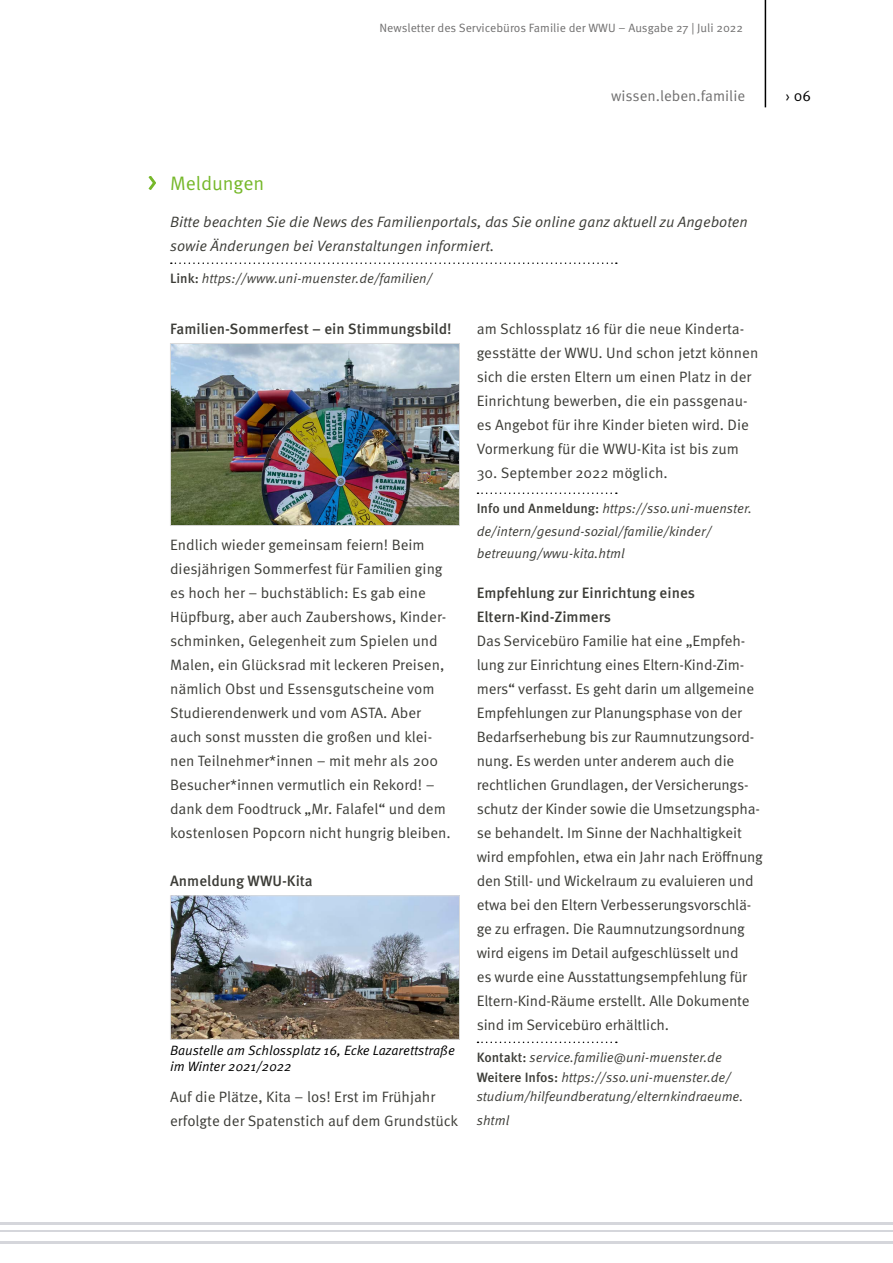
<style>
.page{position:relative;width:893px;height:1263px;background:#fff}
.page>*{position:absolute;margin:0;border:0;box-sizing:border-box;transform-origin:0 0}
.t1{font:27px "Meta OT";color:#76b82a}
.t2{font:19.5px "Meta OT";letter-spacing:-.005em;color:#76b82a}
.t3{font:15px/24px "Meta OT";letter-spacing:-.01em;color:#3c3c37}
.t4{font:italic 15px/24px "Meta OT";color:#3c3c37}
.t5{font:500 15px/24px "Meta OT";color:#3c3c37}
.t6{font:15px "Meta OT";color:#706f6f}
.t7{font:15px "Meta OT";color:#000}
.t8{font:italic 13.5px/22.5px "Meta OT";color:#3c3c37}
.t9{font:italic 13.5px/16.2px "Meta OT";letter-spacing:-.005em;color:#000}
.t10{font:12px "Meta OT";color:#706f6f}
.s1{font-weight:500;font-style:normal}
</style>
<div class="page">
<hr style="left:765px;top:0;width:1px;height:107px;background:#000">
<hr style="left:0;top:1230px;width:893px;height:1px;background:#d5d6db">
<hr style="left:0;top:1241px;width:893px;height:3px;background:#d5d6db">
<hr style="left:0;top:1222px;width:893px;height:3px;background:#d5d6db">
<svg style="left:171px;top:262px;width:446px;height:2px"></svg>
<svg style="left:477px;top:492px;width:140px;height:2px"></svg>
<svg style="left:477px;top:1041px;width:140px;height:2px"></svg>
<img style="left:172px;top:897px;width:286px;height:141px">
<div style="left:170px;top:895px;width:290px;height:145px;border:1px solid #dadada"></div>
<img style="left:172px;top:345px;width:286px;height:179px">
<div style="left:170px;top:343px;width:290px;height:183px;border:1px solid #dadada"></div>
<p class="t10" style="left:380px;top:21px;width:365px">Newsletter des Servicebüros Familie der WWU – Ausgabe 27 | Juli 2022</p>
<p class="t6" style="left:611px;top:86px;width:135px">wissen.leben.familie</p>
<p class="t7" style="left:786px;top:86px;width:27px">› 06</p>
<h1 class="t1" style="left:148px;top:165px;width:10px">&gt;</h1>
<h2 class="t2" style="left:170px;top:171px;width:96px">Meldungen</h2>
<p class="t4" style="left:170px;top:210px;width:579px">Bitte beachten Sie die News des Familienportals, das Sie online ganz aktuell zu Angeboten sowie Änderungen bei Veranstaltungen informiert.</p>
<p class="t8" style="left:170px;top:267px;width:264px"><span class="s1">Link:</span> https://www.uni-muenster.de/familien/</p>
<p class="t5" style="left:170px;top:317px;width:283px">Familien-Sommerfest – ein Stimmungsbild!</p>
<p class="t3" style="left:477px;top:317px;width:283px">am Schlossplatz 16 für die neue Kinderta&shy;gesstätte der WWU. Und schon jetzt können sich die ersten Eltern um einen Platz in der Einrichtung bewerben, die ein passgenau&shy;es Angebot für ihre Kinder bieten wird. Die Vormerkung für die WWU-Kita ist bis zum</p>
<p class="t3" style="left:477px;top:461px;width:193px">30. September 2022 möglich.</p>
<p class="t8" style="left:477px;top:497px;width:277px"><span class="s1">Info und Anmeldung:</span> https://sso.uni-muenster. de/intern/gesund-sozial/familie/kinder/ betreuung/wwu-kita.html</p>
<p class="t5" style="left:477px;top:581px;width:220px">Empfehlung zur Einrichtung eines<br>Eltern-Kind-Zimmers</p>
<p class="t3" style="left:477px;top:629px;width:288px">Das Servicebüro Familie hat eine „Empfeh&shy;lung zur Einrichtung eines Eltern-Kind-Zim&shy;mers“ verfasst. Es geht darin um allgemeine Empfehlungen zur Planungsphase von der Bedarfserhebung bis zur Raumnutzungsord&shy;nung. Es werden unter anderem auch die rechtlichen Grundlagen, der Versicherungs&shy;schutz der Kinder sowie die Umsetzungspha&shy;se behandelt. Im Sinne der Nachhaltigkeit wird empfohlen, etwa ein Jahr nach Eröffnung den Still- und Wickelraum zu evaluieren und etwa bei den Eltern Verbesserungsvorschlä&shy;ge zu erfragen. Die Raumnutzungsordnung wird eigens im Detail aufgeschlüsselt und<br>es wurde eine Ausstattungsempfehlung für Eltern-Kind-Räume erstellt. Alle Dokumente sind im Servicebüro erhältlich.</p>
<p class="t8" style="left:477px;top:1048px;width:268px;line-height:19.5px"><span class="s1">Kontakt:</span> service.familie@uni-muenster.de<br><span class="s1">Weitere Infos:</span> https://sso.uni-muenster.de/ studium/hilfeundberatung/elternkindraeume.</p>
<p class="t8" style="left:477px;top:1109px;width:34px">shtml</p>
<p class="t3" style="left:170px;top:533px;width:282px">Endlich wieder gemeinsam feiern! Beim diesjährigen Sommerfest für Familien ging es hoch her – buchstäblich: Es gab eine Hüpfburg, aber auch Zaubershows, Kinder&shy;schminken, Gelegenheit zum Spielen und Malen, ein Glücksrad mit leckeren Preisen, nämlich Obst und Essensgutscheine vom Studierendenwerk und vom ASTA. Aber auch sonst mussten die großen und klei&shy;nen Teilnehmer*innen – mit mehr als 200<br>Besucher*innen vermutlich ein Rekord! – dank dem Foodtruck „Mr. Falafel“ und dem kostenlosen Popcorn nicht hungrig bleiben.</p>
<p class="t5" style="left:170px;top:869px;width:144px">Anmeldung WWU-Kita</p>
<p class="t9" style="left:170px;top:1042px;width:286px">Baustelle am Schlossplatz 16, Ecke Lazarettstraße im Winter 2021/2022</p>
<p class="t3" style="left:170px;top:1085px;width:290px">Auf die Plätze, Kita – los! Erst im Frühjahr erfolgte der Spatenstich auf dem Grundstück</p>
</div>
